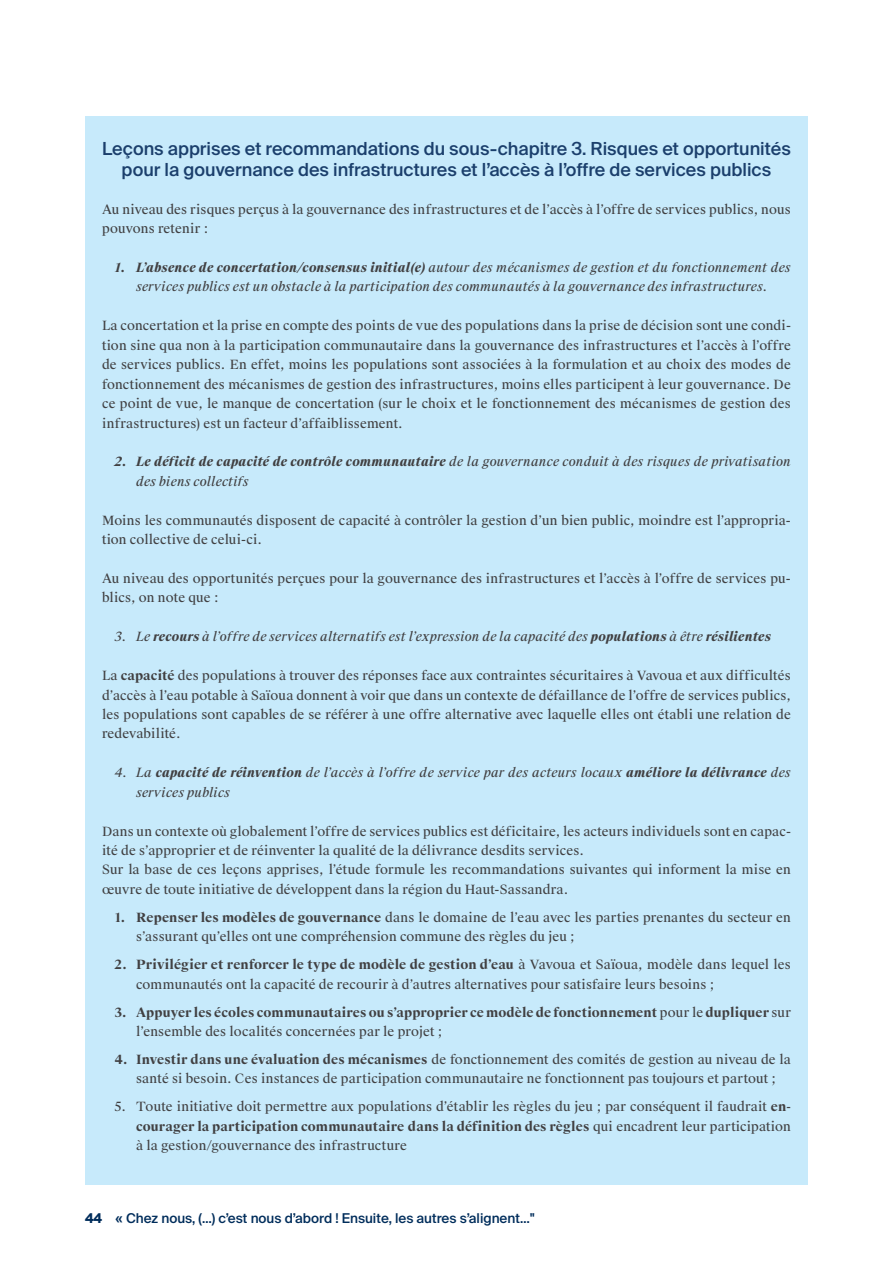
<style>
.page{position:relative;width:893px;height:1263px;background:#fff}
.page>*{position:absolute;margin:0;border:0;box-sizing:border-box;transform-origin:0 0}
.t1{font:500 18px/21px "Suisse Intl";color:#1b3f6c;text-align:center}
.t2{font:500 13.5px "Suisse Intl";color:#002d5b}
.t3{font:12.75px/19.5px "Suisse Works";letter-spacing:.01em;color:#414042}
.t4{font:italic 12.75px/19.5px "Suisse Works";letter-spacing:.005em;color:#414042}
.t5{font:700 12.75px/19.5px "Suisse Works";letter-spacing:.005em;color:#414042}
.s1{font-weight:700}
.s2{font-weight:400}
</style>
<div class="page">
<div style="left:85px;top:117px;width:723px;height:1068px;background:#c7eafb"></div>
<h1 class="t1" style="left:102px;top:139px;width:690px">Leçons apprises et recommandations du sous-chapitre 3. Risques et opportunités pour la gouvernance des infrastructures et l’accès à l’offre de services publics</h1>
<p class="t3" style="left:102px;top:200px;width:690px">Au niveau des risques perçus à la gouvernance des infrastructures et de l’accès à l’offre de services publics, nous pouvons retenir :</p>
<p class="t4" style="left:115px;top:258px;width:678px;text-align:center"><span class="s1">1. L’absence de concertation/consensus initial(e)</span> autour des mécanismes de gestion et du fonctionnement des services publics est un obstacle à la participation des communautés à la gouvernance des infrastructures.</p>
<p class="t3" style="left:102px;top:316px;width:690px;text-align:justify">La concertation et la prise en compte des points de vue des populations dans la prise de décision sont une condi&shy;tion sine qua non à la participation communautaire dans la gouvernance des infrastructures et l’accès à l’offre de services publics. En effet, moins les populations sont associées à la formulation et au choix des modes de fonctionnement des mécanismes de gestion des infrastructures, moins elles participent à leur gouvernance. De ce point de vue, le manque de concertation (sur le choix et le fonctionnement des mécanismes de gestion des infrastructures) est un facteur d’affaiblissement.</p>
<p class="t4" style="left:136px;top:452px;width:656px;text-indent:-21px"><span class="s1">2. Le déficit de capacité de contrôle communautaire</span> de la gouvernance conduit à des risques de privatisation des biens collectifs</p>
<p class="t3" style="left:102px;top:511px;width:690px">Moins les communautés disposent de capacité à contrôler la gestion d’un bien public, moindre est l’appropria&shy;tion collective de celui-ci.</p>
<p class="t3" style="left:102px;top:569px;width:690px">Au niveau des opportunités perçues pour la gouvernance des infrastructures et l’accès à l’offre de services pu&shy;blics, on note que :</p>
<p class="t4" style="left:115px;top:627px;width:658px">3. Le <span class="s1">recours</span> à l’offre de services alternatifs est l’expression de la capacité des <span class="s1">populations</span> à être <span class="s1">résilientes</span></p>
<p class="t3" style="left:102px;top:666px;width:690px;text-align:justify">La <span class="s1">capacité</span> des populations à trouver des réponses face aux contraintes sécuritaires à Vavoua et aux difficultés d’accès à l’eau potable à Saïoua donnent à voir que dans un contexte de défaillance de l’offre de services publics, les populations sont capables de se référer à une offre alternative avec laquelle elles ont établi une relation de redevabilité.</p>
<p class="t4" style="left:136px;top:763px;width:656px;text-indent:-21px">4. La <span class="s1">capacité de réinvention</span> de l’accès à l’offre de service par des acteurs locaux <span class="s1">améliore la délivrance</span> des services publics</p>
<p class="t3" style="left:102px;top:822px;width:690px">Dans un contexte où globalement l’offre de services publics est déficitaire, les acteurs individuels sont en capac&shy;ité de s’approprier et de réinventer la qualité de la délivrance desdits services.<br>Sur la base de ces leçons apprises, l’étude formule les recommandations suivantes qui informent la mise en œuvre de toute initiative de développent dans la région du Haut-Sassandra.</p>
<p class="t3" style="left:136px;top:908px;width:656px;text-indent:-21px"><span class="s1">1. Repenser les modèles de gouvernance</span> dans le domaine de l’eau avec les parties prenantes du secteur en s’assurant qu’elles ont une compréhension commune des règles du jeu ;</p>
<p class="t3" style="left:136px;top:955px;width:656px;text-indent:-21px"><span class="s1">2. Privilégier et renforcer le type de modèle de gestion d’eau</span> à Vavoua et Saïoua, modèle dans lequel les communautés ont la capacité de recourir à d’autres alternatives pour satisfaire leurs besoins ;</p>
<p class="t5" style="left:136px;top:1002px;width:656px;text-indent:-21px">3. Appuyer les écoles communautaires ou s’approprier ce modèle de fonctionnement <span class="s2">pour le</span> dupliquer <span class="s2">sur l’ensemble des localités concernées par le projet ;</span></p>
<p class="t3" style="left:115px;top:1050px;width:678px;text-align:center"><span class="s1">4. Investir dans une évaluation des mécanismes</span> de fonctionnement des comités de gestion au niveau de la santé si besoin. Ces instances de participation communautaire ne fonctionnent pas toujours et partout ;</p>
<p class="t3" style="left:136px;top:1097px;width:656px;text-align:justify;text-indent:-21px">5. Toute initiative doit permettre aux populations d’établir les règles du jeu ; par conséquent il faudrait <span class="s1">en&shy;courager la participation communautaire dans la définition des règles</span> qui encadrent leur participation à la gestion/gouvernance des infrastructure</p>
<p class="t2" style="left:85px;top:1210px;width:451px"><span class="s1">44</span> « Chez nous, (…) c’est nous d’abord ! Ensuite, les autres s’alignent…"</p>
</div>
